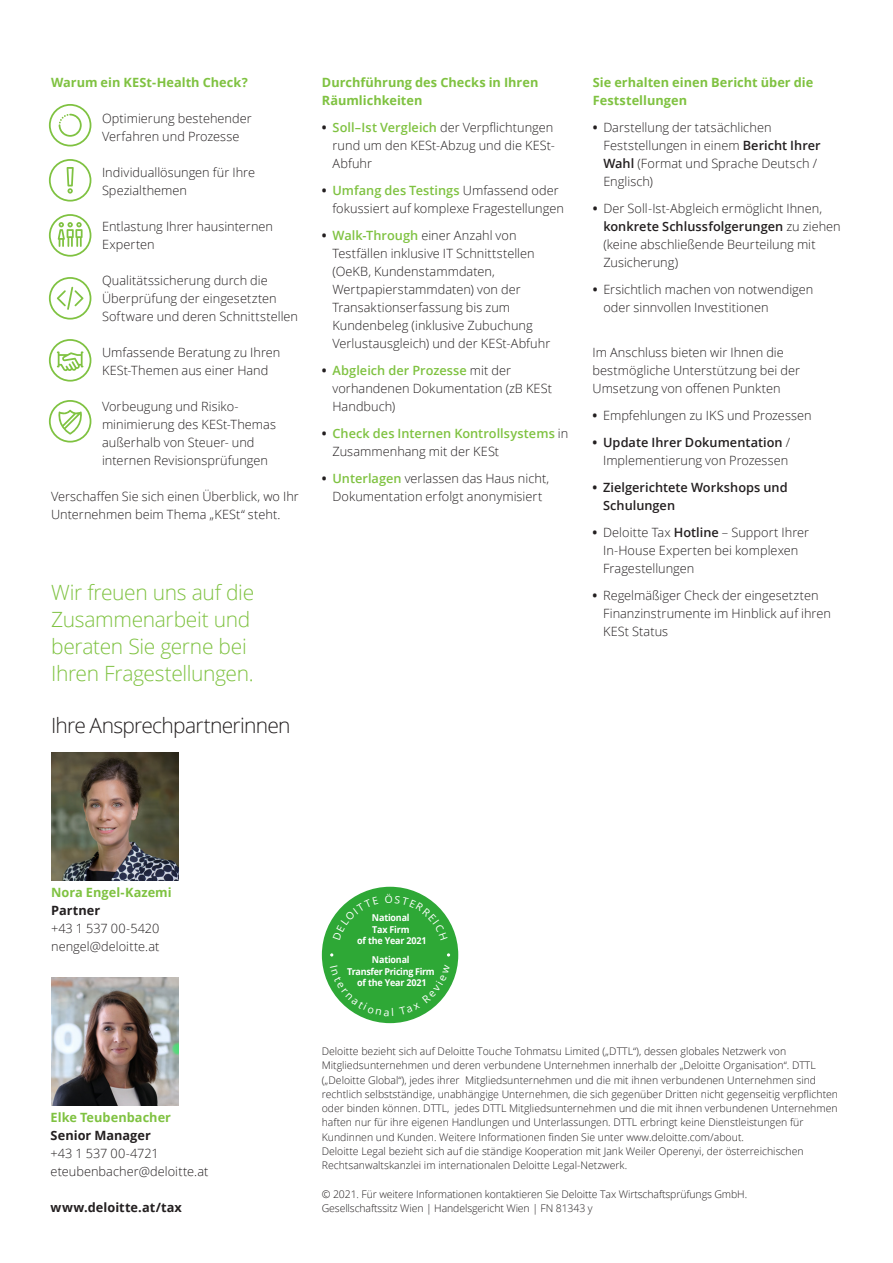
<style>
.page{position:relative;width:893px;height:1263px;background:#fff}
.page>*{position:absolute;margin:0;border:0;box-sizing:border-box;transform-origin:0 0}
.Introduction__14_18p{font:300 21px/27px "Open Sans";letter-spacing:-.015em;color:#7fc241}
.Introduction__14_18p-2{font:300 21px "Open Sans";letter-spacing:-.035em;color:#231f20}
.Body_copy__8_5_12pt{font:300 12.75px/18px "Open Sans";color:#231f20}
.Subhead_C__8_5pt_12p{font:700 12.75px/18px "Open Sans";color:#7fc241}
.t1{font:600 12.75px/18px "Open Sans";letter-spacing:.005em;color:#7fc241}
.t2{font:600 12.75px/18px "Open Sans";letter-spacing:.005em;color:#231f20}
.Body_copy__8_5_12pt-2{font:700 12.75px "Open Sans";letter-spacing:.005em;color:#231f20}
.Disclaimers__7_9_5pt{font:300 10.5px/14.2px "Open Sans";color:#231f20}
.t3{font:700 9.45px/11.7px "Open Sans";letter-spacing:-.02em;color:#fff;text-align:center;scale:.95 1}
.s1{font-weight:700}
.s2{font-weight:600;color:#7fc241}
.s3{font-weight:700;color:#231f20}
.s4{font-weight:300;color:#231f20}
.s5{font-weight:600}
.s6{color:#231f20}
</style>
<div class="page">
<svg style="left:49px;top:400px;width:42px;height:42px"></svg>
<svg style="left:49px;top:104px;width:42px;height:42px"></svg>
<svg style="left:49px;top:159px;width:42px;height:43px"></svg>
<svg style="left:49px;top:277px;width:42px;height:43px"></svg>
<svg style="left:49px;top:339px;width:42px;height:43px"></svg>
<svg style="left:49px;top:214px;width:42px;height:43px"></svg>
<img style="left:51px;top:752px;width:128px;height:128px">
<img style="left:51px;top:977px;width:128px;height:128px">
<div style="left:322px;top:887px;width:136px;height:136px;background:#2ea836;border-radius:50%"></div>
<svg style="left:333px;top:897px;width:21px;height:21px"></svg>
<svg style="left:419px;top:893px;width:29px;height:26px"></svg>
<svg style="left:330px;top:987px;width:30px;height:29px"></svg>
<svg style="left:422px;top:987px;width:28px;height:28px"></svg>
<p class="Subhead_C__8_5pt_12p" style="left:51px;top:73px;width:198px">Warum ein KESt-Health Check?</p>
<p class="Body_copy__8_5_12pt" style="left:102px;top:109px;width:151px">Optimierung bestehender<br>Verfahren und Prozesse</p>
<p class="Body_copy__8_5_12pt" style="left:102px;top:163px;width:154px">Individuallösungen für Ihre<br>Spezialthemen</p>
<p class="Body_copy__8_5_12pt" style="left:102px;top:217px;width:173px">Entlastung Ihrer hausinternen<br>Experten</p>
<p class="Body_copy__8_5_12pt" style="left:102px;top:271px;width:198px">Qualitätssicherung durch die<br>Überprüfung der eingesetzten<br>Software und deren Schnittstellen</p>
<p class="Body_copy__8_5_12pt" style="left:102px;top:343px;width:180px">Umfassende Beratung zu Ihren<br>KESt-Themen aus einer Hand</p>
<p class="Body_copy__8_5_12pt" style="left:102px;top:397px;width:175px">Vorbeugung und Risiko&shy;minimierung des KESt-Themas außerhalb von Steuer- und internen Revisionsprüfungen</p>
<p class="Body_copy__8_5_12pt" style="left:51px;top:487px;width:249px">Verschaffen Sie sich einen Überblick, wo Ihr<br>Unternehmen beim Thema „KESt“ steht.</p>
<p class="Subhead_C__8_5pt_12p" style="left:322px;top:73px;width:218px">Durchführung des Checks in Ihren<br>Räumlichkeiten</p>
<p class="Body_copy__8_5_12pt" style="left:332px;top:118px;width:224px;text-align:justify;text-indent:-11px"><span class="s1">•</span> <span class="s2">Soll–Ist Vergleich</span> der Verpflichtungen rund um den KESt-Abzug und die KESt-Abfuhr</p>
<p class="Body_copy__8_5_12pt" style="left:332px;top:181px;width:233px;text-indent:-11px"><span class="s1">•</span> <span class="s2">Umfang des Testings</span> Umfassend oder fokussiert auf komplexe Fragestellungen</p>
<p class="Body_copy__8_5_12pt" style="left:332px;top:226px;width:219px;text-indent:-11px"><span class="s1">•</span> <span class="s2">Walk-Through</span> einer Anzahl von Testfällen inklusive IT Schnittstellen (OeKB, Kundenstammdaten, Wertpapierstammdaten) von der Transaktionserfassung bis zum Kundenbeleg (inklusive Zubuchung Verlustausgleich) und der KESt-Abfuhr</p>
<p class="Body_copy__8_5_12pt" style="left:332px;top:361px;width:221px;text-indent:-11px"><span class="s1">•</span> <span class="s2">Abgleich der Prozesse</span> mit der vorhandenen Dokumentation (zB KESt<br>Handbuch)</p>
<p class="t1" style="left:332px;top:424px;width:237px;text-indent:-11px"><span class="s3">•</span> Check des Internen Kontrollsystems <span class="s4">in<br>Zusammenhang mit der KESt</span></p>
<p class="Body_copy__8_5_12pt" style="left:322px;top:469px;width:229px;text-align:center"><span class="s1">•</span> <span class="s2">Unterlagen</span> verlassen das Haus nicht,<br>Dokumentation erfolgt anonymisiert</p>
<p class="Introduction__14_18p" style="left:51px;top:578px;width:205px">Wir freuen uns auf die<br>Zusammenarbeit und beraten Sie gerne bei<br>Ihren Fragestellungen.</p>
<p class="Introduction__14_18p-2" style="left:51px;top:711px;width:241px">Ihre Ansprechpartnerinnen</p>
<p class="Subhead_C__8_5pt_12p" style="left:593px;top:73px;width:222px">Sie erhalten einen Bericht über die<br>Feststellungen</p>
<p class="Body_copy__8_5_12pt" style="left:603px;top:118px;width:219px;text-indent:-11px"><span class="s1">•</span> Darstellung der tatsächlichen<br>Feststellungen in einem <span class="s5">Bericht Ihrer<br>Wahl</span> (Format und Sprache Deutsch /<br>Englisch)</p>
<p class="Body_copy__8_5_12pt" style="left:603px;top:199px;width:239px;text-indent:-11px"><span class="s1">•</span> Der Soll-Ist-Abgleich ermöglicht Ihnen, <span class="s5">konkrete Schlussfolgerungen</span> zu ziehen (keine abschließende Beurteilung mit Zusicherung)</p>
<p class="Body_copy__8_5_12pt" style="left:603px;top:280px;width:212px;text-indent:-11px"><span class="s1">•</span> Ersichtlich machen von notwendigen oder sinnvollen Investitionen</p>
<p class="Body_copy__8_5_12pt" style="left:592px;top:343px;width:209px">Im Anschluss bieten wir Ihnen die bestmögliche Unterstützung bei der<br>Umsetzung von offenen Punkten</p>
<p class="Body_copy__8_5_12pt" style="left:592px;top:406px;width:221px"><span class="s1">•</span> Empfehlungen zu IKS und Prozessen</p>
<p class="Body_copy__8_5_12pt" style="left:592px;top:433px;width:199px;text-align:right"><span class="s1">•</span> <span class="s5">Update Ihrer Dokumentation</span> /<br>Implementierung von Prozessen</p>
<p class="t2" style="left:603px;top:478px;width:186px;text-indent:-11px"><span class="s1">•</span> Zielgerichtete Workshops und<br>Schulungen</p>
<p class="Body_copy__8_5_12pt" style="left:603px;top:523px;width:207px;text-indent:-11px"><span class="s1">•</span> Deloitte Tax <span class="s5">Hotline</span> – Support Ihrer<br>In-House Experten bei komplexen<br>Fragestellungen</p>
<p class="Body_copy__8_5_12pt" style="left:603px;top:586px;width:229px;text-indent:-11px"><span class="s1">•</span> Regelmäßiger Check der eingesetzten<br>Finanzinstrumente im Hinblick auf ihren<br>KESt Status</p>
<p class="Subhead_C__8_5pt_12p" style="left:51px;top:883px;width:122px">Nora Engel-Kazemi<br><span class="s6">Partner</span></p>
<p class="Body_copy__8_5_12pt" style="left:51px;top:919px;width:110px">+43 1 537 00-5420</p>
<p class="Body_copy__8_5_12pt" style="left:51px;top:937px;width:110px">nengel@deloitte.at</p>
<p class="Subhead_C__8_5pt_12p" style="left:51px;top:1108px;width:122px">Elke Teubenbacher<br><span class="s6">Senior Manager</span></p>
<p class="Body_copy__8_5_12pt" style="left:51px;top:1144px;width:110px">+43 1 537 00-4721</p>
<p class="Body_copy__8_5_12pt" style="left:51px;top:1162px;width:159px">eteubenbacher@deloitte.at</p>
<p class="Body_copy__8_5_12pt-2" style="left:51px;top:1198px;width:133px">www.deloitte.at/tax</p>
<p class="t3" style="left:357px;top:912px;width:74px">National<br>Tax Firm<br>of the Year 2021</p>
<p class="t3" style="left:347px;top:953px;width:94px">National<br>Transfer Pricing Firm of the Year 2021</p>
<p class="Disclaimers__7_9_5pt" style="left:322px;top:1044px;width:518px">Deloitte bezieht sich auf Deloitte Touche Tohmatsu Limited („DTTL“), dessen globales Netzwerk von Mitgliedsunternehmen und deren verbundene Unternehmen innerhalb der „Deloitte Organisation“. DTTL („Deloitte Global“), jedes ihrer Mitgliedsunternehmen und die mit ihnen verbundenen Unternehmen sind rechtlich selbstständige, unabhängige Unternehmen, die sich gegenüber Dritten nicht gegenseitig verpflichten oder binden können. DTTL, jedes DTTL Mitgliedsunternehmen und die mit ihnen verbundenen Unternehmen haften nur für ihre eigenen Handlungen und Unterlassungen. DTTL erbringt keine Dienstleistungen für Kundinnen und Kunden. Weitere Informationen finden Sie unter www.deloitte.com/about.</p>
<p class="Disclaimers__7_9_5pt" style="left:322px;top:1144px;width:483px">Deloitte Legal bezieht sich auf die ständige Kooperation mit Jank Weiler Operenyi, der österreichischen<br>Rechtsanwaltskanzlei im internationalen Deloitte Legal-Netzwerk.</p>
<p class="Disclaimers__7_9_5pt" style="left:322px;top:1186px;width:427px">© 2021. Für weitere Informationen kontaktieren Sie Deloitte Tax Wirtschaftsprüfungs GmbH.</p>
<p class="Disclaimers__7_9_5pt" style="left:322px;top:1201px;width:272px">Gesellschaftssitz Wien | Handelsgericht Wien | FN 81343 y</p>
</div>
